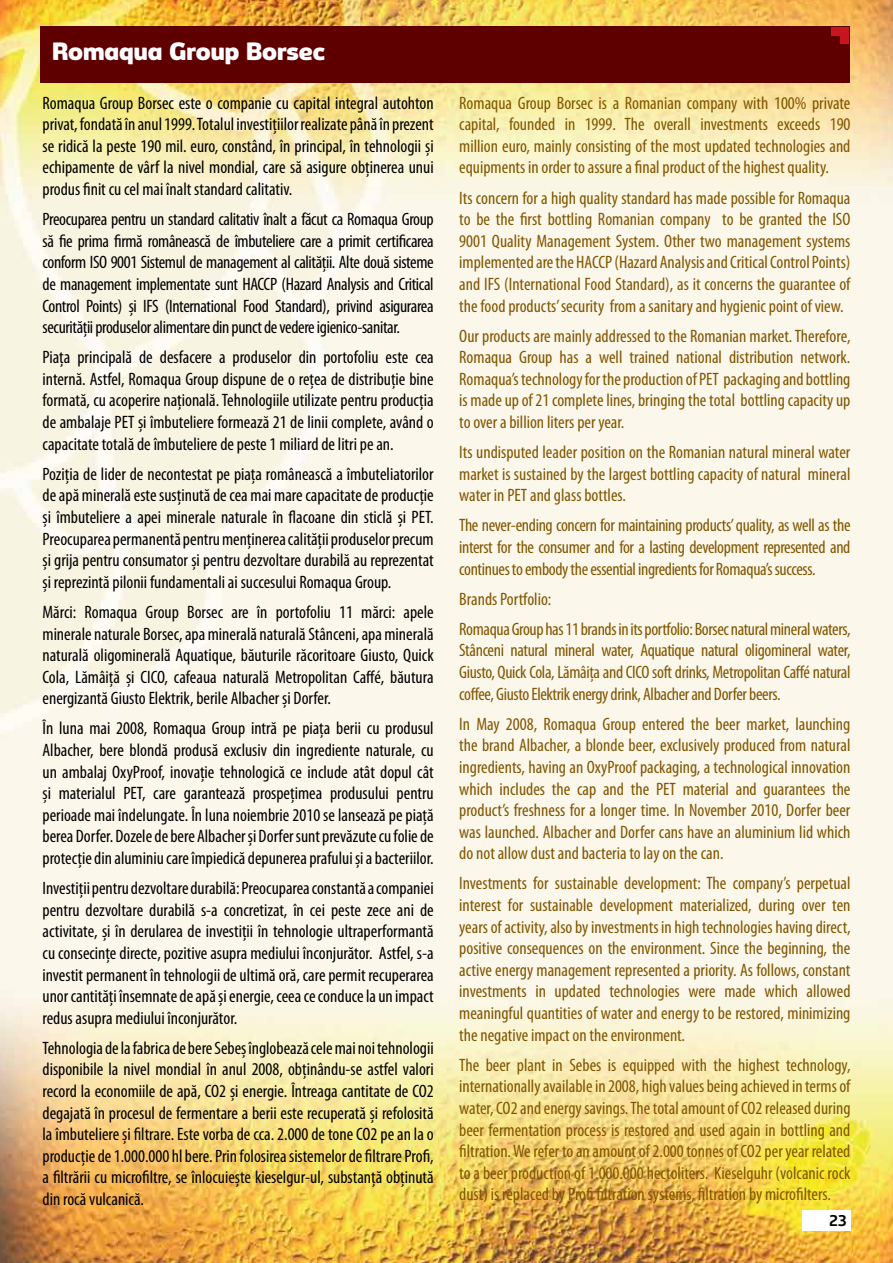
<style>
.page{position:relative;width:893px;height:1263px;background:#fff}
.page>*{position:absolute;margin:0;border:0;box-sizing:border-box;transform-origin:0 0}
.t1{font:900 24px "Carlsberg Sans";color:#fff}
.t2{font:condensed 18px/21.6px "Myriad Pro";color:#000;text-align:justify}
.t3{font:condensed 18px/21.6px "Myriad Pro";color:#825600;text-align:justify}
.t4{font:condensed 18px/30.2px "Myriad Pro";letter-spacing:-.02em;color:#825600}
.t5{font:700 15px "Carlsberg Sans";color:#000}
</style>
<div class="page">
<img style="left:0;top:0;width:893px;height:1263px">
<div style="left:41px;top:26px;width:809px;height:56px;background:#5e0000"></div>
<div style="left:840px;top:27px;width:9px;height:8px;background:#c4161c"></div>
<div style="left:831px;top:27px;width:9px;height:8px;background:#c4161c"></div>
<div style="left:840px;top:36px;width:9px;height:8px;background:#c4161c"></div>
<div style="left:802px;top:1210px;width:48px;height:21px;background:#fff"></div>
<h1 class="t1" style="left:52px;top:36px;width:275px">Romaqua Group Borsec</h1>
<p class="t2" style="left:43px;top:92px;width:393px">Romaqua Group Borsec este o companie cu capital integral autohton privat, fondată în anul 1999. Totalul investiţiilor realizate până în prezent se ridică la peste 190 mil. euro, constând, în principal, în tehnologii şi echipamente de vârf la nivel mondial, care să asigure obţinerea unui produs finit cu cel mai înalt standard calitativ.</p>
<p class="t2" style="left:43px;top:208px;width:393px">Preocuparea pentru un standard calitativ înalt a făcut ca Romaqua Group să fie prima firmă românească de îmbuteliere care a primit certificarea conform ISO 9001 Sistemul de management al calităţii. Alte două sisteme de management implementate sunt HACCP (Hazard Analysis and Critical Control Points) şi IFS (International Food Standard), privind asigurarea securităţii produselor alimentare din punct de vedere igienico-sanitar.</p>
<p class="t2" style="left:43px;top:346px;width:393px">Piaţa principală de desfacere a produselor din portofoliu este cea internă. Astfel, Romaqua Group dispune de o reţea de distribuţie bine formată, cu acoperire naţională. Tehnologiile utilizate pentru producţia de ambalaje PET şi îmbuteliere formează 21 de linii complete, având o capacitate totală de îmbuteliere de peste 1 miliard de litri pe an.</p>
<p class="t2" style="left:43px;top:463px;width:393px">Poziţia de lider de necontestat pe piaţa românească a îmbuteliatorilor de apă minerală este susţinută de cea mai mare capacitate de producţie şi îmbuteliere a apei minerale naturale în flacoane din sticlă şi PET.<br>Preocuparea permanentă pentru menţinerea calităţii produselor precum şi grija pentru consumator şi pentru dezvoltare durabilă au reprezentat şi reprezintă pilonii fundamentali ai succesului Romaqua Group.</p>
<p class="t2" style="left:43px;top:601px;width:393px">Mărci: Romaqua Group Borsec are în portofoliu 11 mărci: apele minerale naturale Borsec, apa minerală naturală Stânceni, apa minerală naturală oligominerală Aquatique, băuturile răcoritoare Giusto, Quick Cola, Lămâiţă şi CICO, cafeaua naturală Metropolitan Caffé, băutura energizantă Giusto Elektrik, berile Albacher şi Dorfer.</p>
<p class="t2" style="left:43px;top:717px;width:393px">În luna mai 2008, Romaqua Group intră pe piaţa berii cu produsul Albacher, bere blondă produsă exclusiv din ingrediente naturale, cu un ambalaj OxyProof, inovaţie tehnologică ce include atât dopul cât şi materialul PET, care garantează prospețimea produsului pentru perioade mai îndelungate. În luna noiembrie 2010 se lansează pe piaţă berea Dorfer. Dozele de bere Albacher şi Dorfer sunt prevăzute cu folie de protecţie din aluminiu care împiedică depunerea prafului şi a bacteriilor.</p>
<p class="t2" style="left:43px;top:877px;width:393px">Investiţii pentru dezvoltare durabilă: Preocuparea constantă a companiei pentru dezvoltare durabilă s-a concretizat, în cei peste zece ani de activitate, şi în derularea de investiţii în tehnologie ultraperformantă cu consecinţe directe, pozitive asupra mediului înconjurător. Astfel, s-a investit permanent în tehnologii de ultimă oră, care permit recuperarea unor cantităţi însemnate de apă şi energie, ceea ce conduce la un impact redus asupra mediului înconjurător.</p>
<p class="t2" style="left:43px;top:1037px;width:393px">Tehnologia de la fabrica de bere Sebeş înglobează cele mai noi tehnologii disponibile la nivel mondial în anul 2008, obţinându-se astfel valori record la economiile de apă, CO2 şi energie. Întreaga cantitate de CO2 degajată în procesul de fermentare a berii este recuperată şi refolosită la îmbuteliere şi filtrare. Este vorba de cca. 2.000 de tone CO2 pe an la o producţie de 1.000.000 hl bere. Prin folosirea sistemelor de filtrare Profi, a filtrării cu microfiltre, se înlocuieşte kieselgur-ul, substanţă obţinută din rocă vulcanică.</p>
<p class="t3" style="left:459px;top:92px;width:393px">Romaqua Group Borsec is a Romanian company with 100% private capital, founded in 1999. The overall investments exceeds 190 million euro, mainly consisting of the most updated technologies and equipments in order to assure a final product of the highest quality.</p>
<p class="t3" style="left:459px;top:187px;width:393px">Its concern for a high quality standard has made possible for Romaqua to be the first bottling Romanian company to be granted the ISO 9001 Quality Management System. Other two management systems implemented are the HACCP (Hazard Analysis and Critical Control Points) and IFS (International Food Standard), as it concerns the guarantee of the food products’ security from a sanitary and hygienic point of view.</p>
<p class="t3" style="left:459px;top:325px;width:393px">Our products are mainly addressed to the Romanian market. Therefore, Romaqua Group has a well trained national distribution network.<br>Romaqua’s technology for the production of PET packaging and bottling is made up of 21 complete lines, bringing the total bottling capacity up to over a billion liters per year.</p>
<p class="t3" style="left:459px;top:441px;width:393px">Its undisputed leader position on the Romanian natural mineral water market is sustained by the largest bottling capacity of natural mineral water in PET and glass bottles.</p>
<p class="t3" style="left:459px;top:514px;width:393px">The never-ending concern for maintaining products’ quality, as well as the interst for the consumer and for a lasting development represented and continues to embody the essential ingredients for Romaqua’s success.</p>
<p class="t4" style="left:459px;top:583px;width:393px">Brands Portfolio:<br>Romaqua Group has 11 brands in its portfolio: Borsec natural mineral waters,</p>
<p class="t3" style="left:459px;top:639px;width:393px">Stânceni natural mineral water, Aquatique natural oligomineral water, Giusto, Quick Cola, Lămâiţa and CICO soft drinks, Metropolitan Caffé natural coffee, Giusto Elektrik energy drink, Albacher and Dorfer beers.</p>
<p class="t3" style="left:459px;top:713px;width:393px">In May 2008, Romaqua Group entered the beer market, launching the brand Albacher, a blonde beer, exclusively produced from natural ingredients, having an OxyProof packaging, a technological innovation which includes the cap and the PET material and guarantees the product’s freshness for a longer time. In November 2010, Dorfer beer was launched. Albacher and Dorfer cans have an aluminium lid which do not allow dust and bacteria to lay on the can.</p>
<p class="t3" style="left:459px;top:872px;width:393px">Investments for sustainable development: The company’s perpetual interest for sustainable development materialized, during over ten years of activity, also by investments in high technologies having direct, positive consequences on the environment. Since the beginning, the active energy management represented a priority. As follows, constant investments in updated technologies were made which allowed meaningful quantities of water and energy to be restored, minimizing the negative impact on the environment.</p>
<p class="t3" style="left:459px;top:1054px;width:393px">The beer plant in Sebes is equipped with the highest technology, internationally available in 2008, high values being achieved in terms of water, CO2 and energy savings. The total amount of CO2 released during beer fermentation process is restored and used again in bottling and filtration. We refer to an amount of 2.000 tonnes of CO2 per year related to a beer production of 1.000.000 hectoliters. Kieselguhr (volcanic rock dust) is replaced by Profi filtration systems, filtration by microfilters.</p>
<p class="t5" style="left:829px;top:1211px;width:19px">23</p>
</div>
